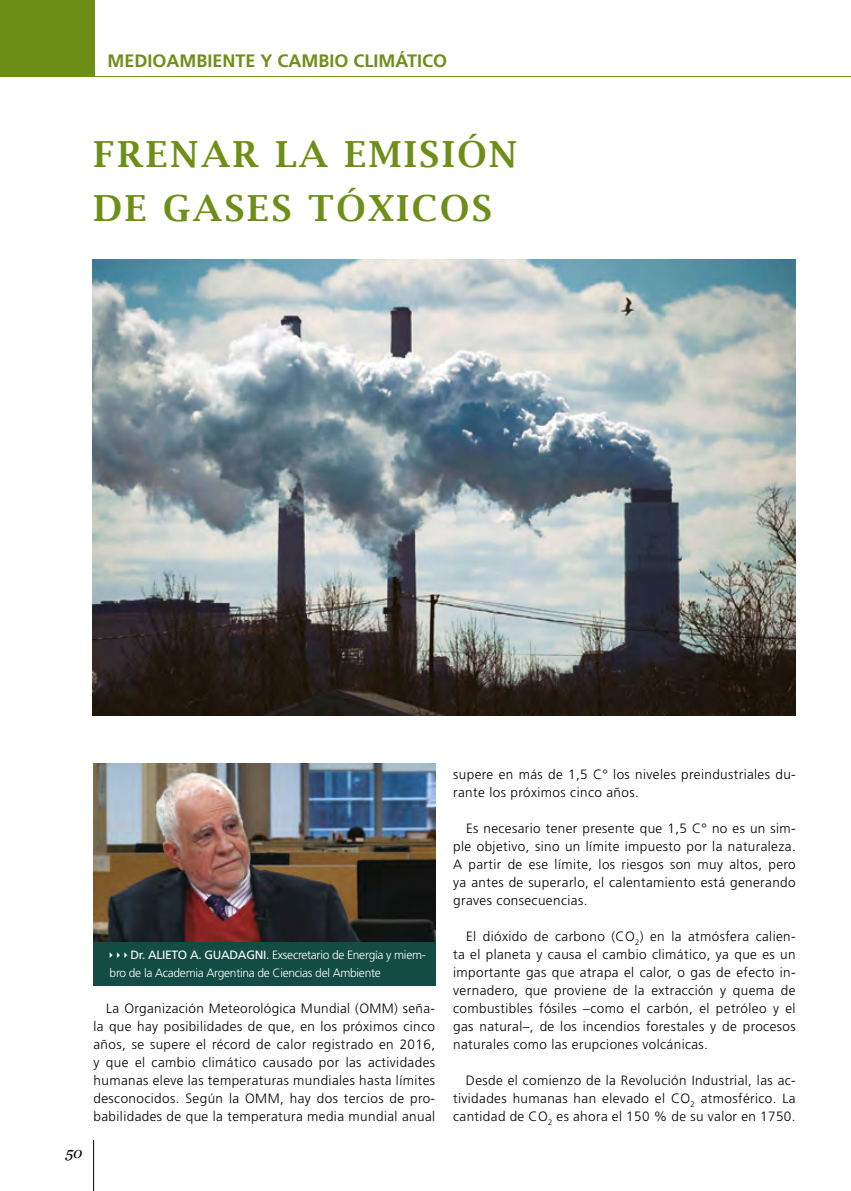
<style>
.page{position:relative;width:851px;height:1191px;background:#fff}
.page>*{position:absolute;margin:0;border:0;box-sizing:border-box;transform-origin:0 0}
.t1{font:600 36px/54px "Lucida Bright";letter-spacing:.075em;color:#6e8f17}
.t2{font:700 18px "Frutiger LT Std";color:#6e8f17}
.t3{font:italic 15px "Georgia";color:#000}
.t4{font:300 13.5px/18px "Frutiger LT Std";letter-spacing:.03em;color:#000;text-align:justify}
.t5{font:300 12px/18px "Frutiger LT Std";letter-spacing:-.025em;color:#fff}
.s1{font-weight:400}
</style>
<div class="page">
<hr style="left:0;top:76px;width:850px;height:1px;background:#6e8f17">
<div style="left:0;top:0;width:95px;height:77px;background:#6e8f17"></div>
<img style="left:93px;top:259px;width:702px;height:457px">
<div style="left:94px;top:924px;width:342px;height:61px;background:#134b45"></div>
<img style="left:94px;top:763px;width:342px;height:178px">
<hr style="left:93px;top:1140px;width:1px;height:51px;background:#000">
<h2 class="t2" style="left:107px;top:50px;width:341px">MEDIOAMBIENTE Y CAMBIO CLIMÁTICO</h2>
<h1 class="t1" style="left:94px;top:127px;width:425px">FRENAR LA EMISIÓN<br>DE GASES TÓXICOS</h1>
<p class="t3" style="left:65px;top:1143px;width:19px">50</p>
<p class="t5" style="left:107px;top:946px;width:320px">✔✔✔<span class="s1">Dr. ALIETO A. GUADAGNI.</span> Exsecretario de Energía y miem&shy;bro de la Academia Argentina de Ciencias del Ambiente</p>
<p class="t4" style="left:93px;top:999px;width:343px;text-indent:13px">La Organización Meteorológica Mundial (OMM) seña&shy;la que hay posibilidades de que, en los próximos cinco años, se supere el récord de calor registrado en 2016, y que el cambio climático causado por las actividades humanas eleve las temperaturas mundiales hasta límites desconocidos. Según la OMM, hay dos tercios de pro&shy;babilidades de que la temperatura media mundial anual</p>
<p class="t4" style="left:453px;top:765px;width:344px">supere en más de 1,5 C° los niveles preindustriales du&shy;rante los próximos cinco años.</p>
<p class="t4" style="left:453px;top:819px;width:344px;text-indent:13px">Es necesario tener presente que 1,5 C° no es un sim&shy;ple objetivo, sino un límite impuesto por la naturaleza.<br>A partir de ese límite, los riesgos son muy altos, pero ya antes de superarlo, el calentamiento está generando graves consecuencias.</p>
<p class="t4" style="left:453px;top:927px;width:344px;text-indent:13px">El dióxido de carbono (CO<sub>2</sub>) en la atmósfera calien&shy;ta el planeta y causa el cambio climático, ya que es un importante gas que atrapa el calor, o gas de efecto in&shy;vernadero, que proviene de la extracción y quema de combustibles fósiles –como el carbón, el petróleo y el gas natural–, de los incendios forestales y de procesos naturales como las erupciones volcánicas.</p>
<p class="t4" style="left:453px;top:1071px;width:344px;text-indent:13px">Desde el comienzo de la Revolución Industrial, las ac&shy;tividades humanas han elevado el CO<sub>2</sub> atmosférico. La cantidad de CO<sub>2</sub> es ahora el 150 % de su valor en 1750.</p>
</div>
